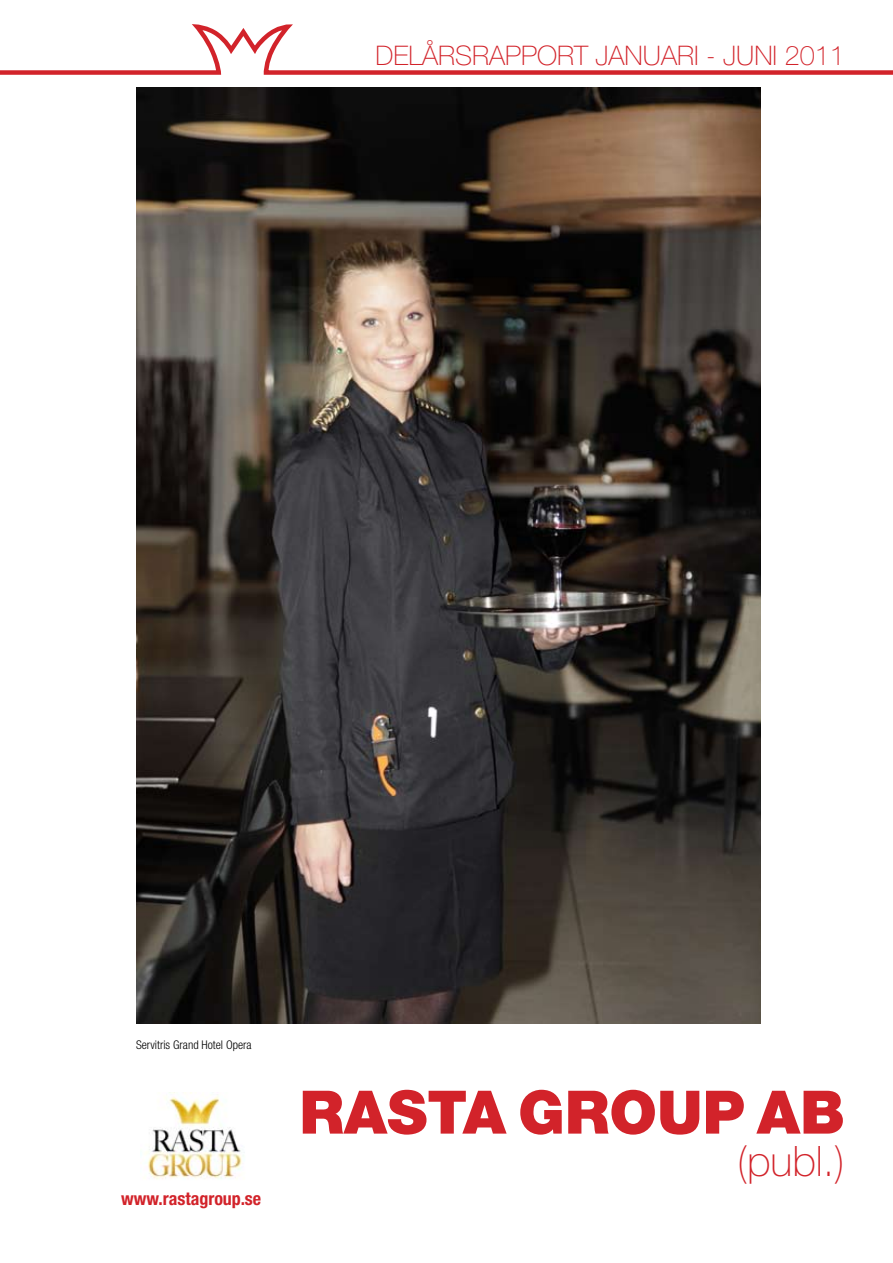
<style>
.page{position:relative;width:893px;height:1263px;background:#fff}
.page>*{position:absolute;margin:0;border:0;box-sizing:border-box;transform-origin:0 0}
.t1{font:900 60px "Helvetica Neue LT Std";color:#d2232a}
.t2{font:100 42px "Helvetica Neue LT Std";color:#d2232a}
.t3{font:100 27px "Helvetica Neue LT Std";color:#d2232a}
.t4{font:700 condensed 18px "Helvetica Neue LT Std";color:#d2232a}
.t5{font:300 condensed 12px "Helvetica Neue LT Std";color:#000}
</style>
<div class="page">
<svg style="left:0;top:24px;width:893px;height:51px"></svg>
<img style="left:145px;top:1093px;width:97px;height:86px">
<img style="left:136px;top:87px;width:624px;height:936px">
<p class="t3" style="left:375px;top:40px;width:362px">DELÅRSRAPPORT JANUARI - JUNI</p>
<p class="t3" style="left:785px;top:40px;width:62px">2011</p>
<p class="t5" style="left:136px;top:1038px;width:117px">Servitris Grand Hotel Opera</p>
<p class="t4" style="left:121px;top:1188px;width:142px">www.rastagroup.se</p>
<h1 class="t1" style="left:299px;top:1076px;width:547px">RASTA GROUP AB</h1>
<h2 class="t2" style="left:737px;top:1137px;width:109px">(PUBL.)</h2>
</div>
